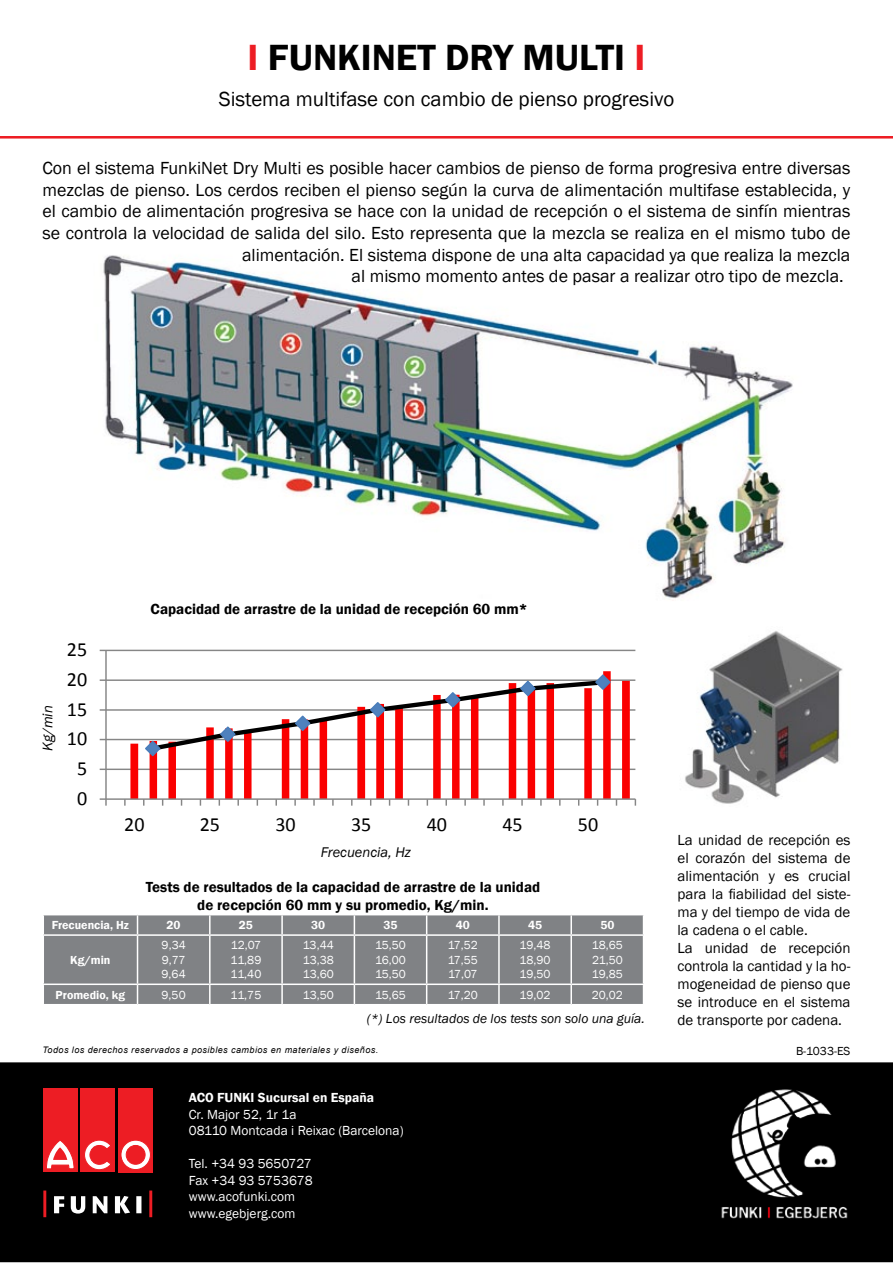
<style>
.page{position:relative;width:893px;height:1263px;background:#fff}
.page>*{position:absolute;margin:0;border:0;box-sizing:border-box;transform-origin:0 0}
.t1{font:600 37.5px "Franklin Gothic";color:#000}
.t2{font:700 32.25px "Arial";color:#000}
.t3{font:21px "Franklin Gothic";color:#000}
.t4{font:20.1px "Calibri";color:#000}
.t5{font:18px "Franklin Gothic";color:#000}
.t6{font:15px/18px "Franklin Gothic";color:#000}
.t7{font:600 15px/18px "Franklin Gothic";color:#000;text-align:center}
.t8{font:italic 14.4px "Franklin Gothic";color:#000}
.t9{font:13.5px/16.5px "Franklin Gothic";color:#fff}
.t10{font:italic 13.5px "Franklin Gothic";color:#000}
.t11{font:600 13.5px "Franklin Gothic";color:#fff}
.t12{font:12px/14.4px "Franklin Gothic";color:#fff;text-align:justify}
.t13{font:600 12px "Franklin Gothic";color:#fff}
.t14{font:12px "Franklin Gothic";color:#000}
.t15{font:italic 9px "Arial";letter-spacing:.05em;color:#000}
.s1{color:#ed1d24}
</style>
<div class="page">
<div style="left:0;top:1062px;width:893px;height:200px;background:#000"></div>
<div style="left:43px;top:1089px;width:34px;height:83px;background:#ed1d24"></div>
<svg style="left:46px;top:1141px;width:28px;height:28px"></svg>
<div style="left:81px;top:1089px;width:34px;height:83px;background:#ed1d24"></div>
<svg style="left:84px;top:1140px;width:26px;height:30px"></svg>
<div style="left:118px;top:1089px;width:35px;height:84px;background:#ed1d24"></div>
<svg style="left:121px;top:1140px;width:29px;height:29px"></svg>
<div style="left:121px;top:1140px;width:30px;height:30px;border:1px solid #ed1d24;border-radius:50%"></div>
<div style="left:126px;top:1145px;width:19px;height:19px;background:#ed1d24;border-radius:50%"></div>
<div style="left:126px;top:1145px;width:19px;height:19px;border:1px solid #ed1d24;border-radius:50%"></div>
<svg style="left:54px;top:1196px;width:87px;height:17px"></svg>
<hr style="left:149px;top:1190px;width:3px;height:27px;background:#ed1d24">
<hr style="left:43px;top:1190px;width:3px;height:27px;background:#ed1d24">
<img style="left:719px;top:1089px;width:131px;height:131px">
<hr style="left:0;top:136px;width:893px;height:2px;background:#ed1d24">
<img style="left:103px;top:255px;width:690px;height:344px">
<svg style="left:99px;top:649px;width:538px;height:157px"></svg>
<svg style="left:144px;top:673px;width:468px;height:84px"></svg>
<div style="left:44px;top:915px;width:93px;height:89px;background:#808285"></div>
<hr style="left:43px;top:934px;width:95px;height:2px;background:#fff">
<hr style="left:43px;top:983px;width:95px;height:2px;background:#fff">
<svg style="left:137px;top:915px;width:507px;height:89px;background:#87898c"></svg>
<img style="left:685px;top:631px;width:158px;height:173px">
<h1 class="t1" style="left:248px;top:34px;width:399px"><span class="s1">I</span> FUNKINET DRY MULTI <span class="s1">I</span></h1>
<p class="t3" style="left:219px;top:86px;width:457px">Sistema multifase con cambio de pienso progresivo</p>
<p class="t5" style="left:43px;top:157px;width:809px">Con el sistema FunkiNet Dry Multi es posible hacer cambios de pienso de forma progresiva entre diversas</p>
<p class="t5" style="left:43px;top:179px;width:809px">mezclas de pienso. Los cerdos reciben el pienso según la curva de alimentación multifase establecida, y</p>
<p class="t5" style="left:43px;top:200px;width:809px">el cambio de alimentación progresiva se hace con la unidad de recepción o el sistema de sinfín mientras</p>
<p class="t5" style="left:43px;top:222px;width:809px">se controla la velocidad de salida del silo. Esto representa que la mezcla se realiza en el mismo tubo de</p>
<p class="t5" style="left:242px;top:243px;width:610px">alimentación. El sistema dispone de una alta capacidad ya que realiza la mezcla</p>
<p class="t5" style="left:352px;top:265px;width:494px">al mismo momento antes de pasar a realizar otro tipo de mezcla.</p>
<p class="t8" style="left:39px;top:751px;width:48px;rotate:-90deg">Kg/min</p>
<p class="t4" style="left:67px;top:637px;width:22px">25</p>
<p class="t4" style="left:67px;top:667px;width:22px">20</p>
<p class="t4" style="left:67px;top:696px;width:22px">15</p>
<p class="t4" style="left:67px;top:726px;width:22px">10</p>
<p class="t4" style="left:77px;top:756px;width:12px">5</p>
<p class="t4" style="left:77px;top:786px;width:12px">0</p>
<h2 class="t2" style="left:236px;top:585px;width:376px">FUNKI M-optager 60 mm</h2>
<p class="t7" style="left:151px;top:600px;width:379px">Capacidad de arrastre de la unidad de recepción 60 mm*</p>
<p class="t4" style="left:124px;top:812px;width:22px">20</p>
<p class="t4" style="left:200px;top:812px;width:22px">25</p>
<p class="t4" style="left:275px;top:812px;width:22px">30</p>
<p class="t4" style="left:351px;top:812px;width:22px">35</p>
<p class="t4" style="left:427px;top:812px;width:22px">40</p>
<p class="t4" style="left:502px;top:812px;width:22px">45</p>
<p class="t4" style="left:578px;top:812px;width:22px">50</p>
<p class="t8" style="left:321px;top:843px;width:92px">Frecuencia, Hz</p>
<p class="t7" style="left:146px;top:878px;width:396px">Tests de resultados de la capacidad de arrastre de la unidad de recepción 60 mm y su promedio, Kg/min.</p>
<p class="t13" style="left:52px;top:918px;width:79px">Frecuencia, Hz</p>
<p class="t13" style="left:167px;top:918px;width:16px">20</p>
<p class="t13" style="left:239px;top:918px;width:16px">25</p>
<p class="t13" style="left:311px;top:918px;width:16px">30</p>
<p class="t13" style="left:383px;top:918px;width:16px">35</p>
<p class="t13" style="left:456px;top:918px;width:16px">40</p>
<p class="t13" style="left:528px;top:918px;width:16px">45</p>
<p class="t13" style="left:600px;top:918px;width:16px">50</p>
<p class="t13" style="left:70px;top:952px;width:42px">Kg/min</p>
<p class="t12" style="left:162px;top:938px;width:26px">9,34<br>9,77<br>9,64</p>
<p class="t12" style="left:231px;top:938px;width:32px">12,07<br>11,89<br>11,40</p>
<p class="t12" style="left:303px;top:938px;width:33px">13,44<br>13,38<br>13,60</p>
<p class="t12" style="left:375px;top:938px;width:32px">15,50<br>16,00<br>15,50</p>
<p class="t12" style="left:448px;top:938px;width:32px">17,52<br>17,55<br>17,07</p>
<p class="t12" style="left:520px;top:938px;width:33px">19,48<br>18,90<br>19,50</p>
<p class="t12" style="left:592px;top:938px;width:33px">18,65<br>21,50<br>19,85</p>
<p class="t13" style="left:56px;top:987px;width:71px">Promedio, kg</p>
<p class="t12" style="left:162px;top:988px;width:26px">9,50</p>
<p class="t12" style="left:231px;top:988px;width:32px">11,75</p>
<p class="t12" style="left:303px;top:988px;width:33px">13,50</p>
<p class="t12" style="left:375px;top:988px;width:32px">15,65</p>
<p class="t12" style="left:448px;top:988px;width:32px">17,20</p>
<p class="t12" style="left:520px;top:988px;width:32px">19,02</p>
<p class="t12" style="left:592px;top:988px;width:33px">20,02</p>
<p class="t10" style="left:367px;top:1010px;width:280px">(*) Los resultados de los tests son solo una guía.</p>
<p class="t6" style="left:677px;top:831px;width:174px">La unidad de recepción es el corazón del sistema de alimentación y es crucial para la fiabilidad del siste&shy;ma y del tiempo de vida de la cadena o el cable.<br>La unidad de recepción controla la cantidad y la ho&shy;mogeneidad de pienso que se introduce en el sistema de transporte por cadena.</p>
<p class="t15" style="left:43px;top:1044px;width:337px">Todos los derechos reservados a posibles cambios en materiales y diseños.</p>
<p class="t14" style="left:796px;top:1043px;width:56px">B-1033-ES</p>
<p class="t11" style="left:189px;top:1089px;width:187px">ACO FUNKI Sucursal en España</p>
<p class="t9" style="left:189px;top:1106px;width:216px">Cr. Major 52, 1r 1a<br>08110 Montcada i Reixac (Barcelona)</p>
<p class="t9" style="left:189px;top:1156px;width:125px">Tel. +34 93 5650727<br>Fax +34 93 5753678 www.acofunki.com www.egebjerg.com</p>
</div>
